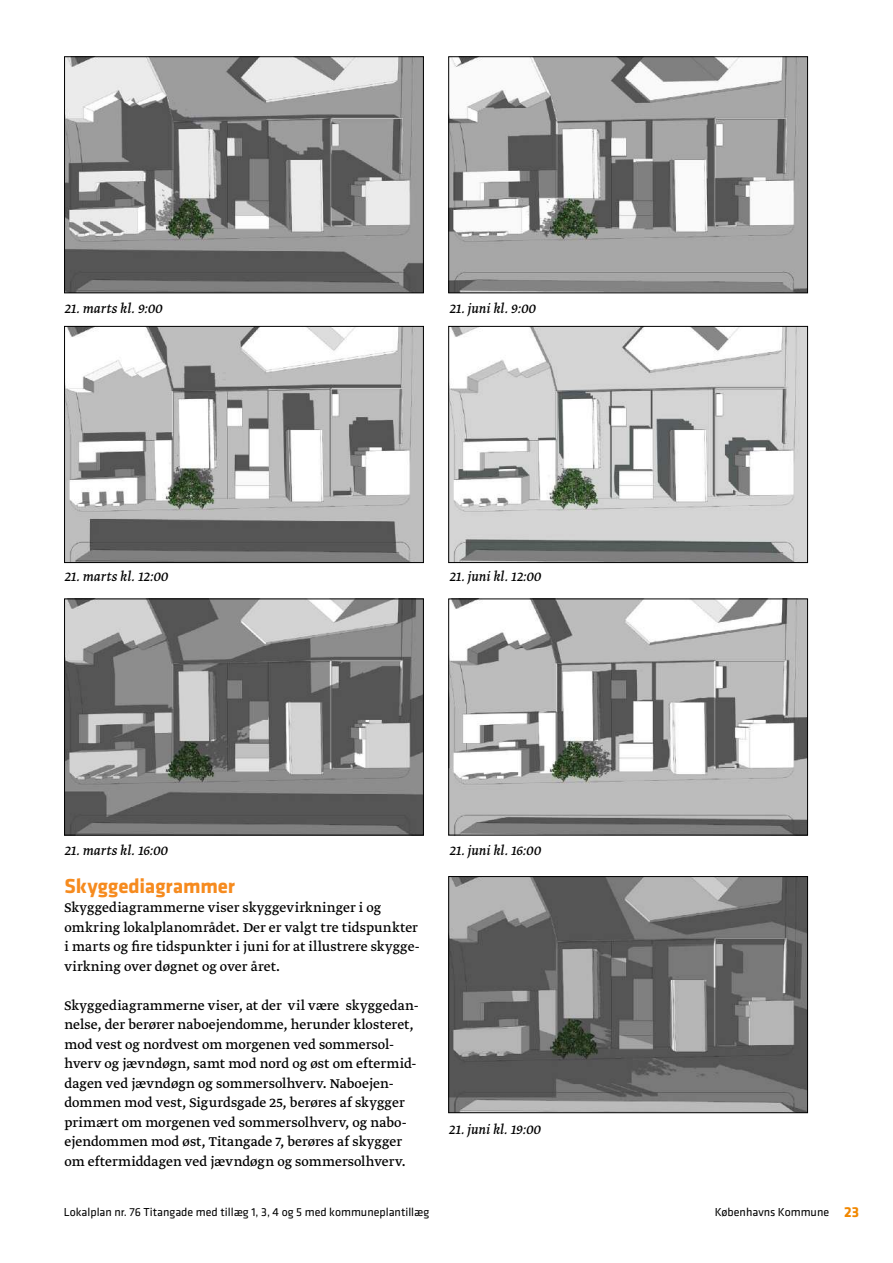
<style>
.page{position:relative;width:893px;height:1263px;background:#fff}
.page>*{position:absolute;margin:0;border:0;box-sizing:border-box;transform-origin:0 0}
.t1{font:700 21px "Klavika";letter-spacing:-.005em;color:#f68b1f}
.t2{font:15px/19.5px "Greta Text";color:#000}
.t3{font:italic 15px "Greta Text";letter-spacing:.005em;color:#000}
.t4{font:12px "Klavika";color:#000}
.s1{font-weight:700;font-size:15px;color:#f68b1f}
.s2{font-weight:700;font-size:15px;color:#f18700}
</style>
<div class="page">
<img style="left:66px;top:58px;width:356px;height:233px">
<div style="left:64px;top:56px;width:360px;height:237px;border:1px solid #000"></div>
<img style="left:450px;top:58px;width:356px;height:233px">
<div style="left:448px;top:56px;width:360px;height:237px;border:1px solid #000"></div>
<img style="left:66px;top:328px;width:356px;height:233px">
<div style="left:64px;top:326px;width:360px;height:237px;border:1px solid #000"></div>
<img style="left:66px;top:600px;width:356px;height:233px">
<div style="left:64px;top:598px;width:360px;height:237px;border:1px solid #000"></div>
<img style="left:450px;top:328px;width:356px;height:233px">
<div style="left:448px;top:326px;width:360px;height:237px;border:1px solid #000"></div>
<img style="left:450px;top:600px;width:356px;height:233px">
<div style="left:448px;top:598px;width:360px;height:237px;border:1px solid #000"></div>
<img style="left:450px;top:878px;width:356px;height:233px">
<div style="left:448px;top:876px;width:360px;height:237px;border:1px solid #000"></div>
<p class="t3" style="left:64px;top:299px;width:100px">21. marts kl. 9:00</p>
<p class="t3" style="left:449px;top:299px;width:88px">21. juni kl. 9:00</p>
<p class="t3" style="left:64px;top:568px;width:105px">21. marts kl. 12:00</p>
<p class="t3" style="left:449px;top:568px;width:94px">21. juni kl. 12:00</p>
<p class="t3" style="left:64px;top:842px;width:105px">21. marts kl. 16:00</p>
<p class="t3" style="left:449px;top:842px;width:93px">21. juni kl. 16:00</p>
<h1 class="t1" style="left:64px;top:870px;width:172px">Skyggediagrammer</h1>
<p class="t2" style="left:64px;top:899px;width:357px">Skyggediagrammerne viser skyggevirkninger i og omkring lokalplanområdet. Der er valgt tre tidspunkter i marts og fire tidspunkter i juni for at illustrere skygge&shy;virkning over døgnet og over året.</p>
<p class="t2" style="left:64px;top:996px;width:356px">Skyggediagrammerne viser, at der vil være skyggedan&shy;nelse, der berører naboejendomme, herunder klosteret, mod vest og nordvest om morgenen ved sommersol&shy;hverv og jævndøgn, samt mod nord og øst om eftermid&shy;dagen ved jævndøgn og sommersolhverv. Naboejen&shy;dommen mod vest, Sigurdsgade 25, berøres af skygger primært om morgenen ved sommersolhverv, og nabo&shy;ejendommen mod øst, Titangade 7, berøres af skygger om eftermiddagen ved jævndøgn og sommersolhverv.</p>
<p class="t4" style="left:34px;top:1204px;width:145px"><span class="s1">24</span> Københavns Kommune</p>
<p class="t3" style="left:449px;top:1121px;width:94px">21. juni kl. 19:00</p>
<p class="t4" style="left:64px;top:1204px;width:367px">Lokalpl n nr. 76 Titangade med tillæg 1, 3, 4 og 5 med kommuneplantillæg</p>
<p class="t4" style="left:715px;top:1204px;width:146px">Københavns Kommune <span class="s2">23</span></p>
</div>
